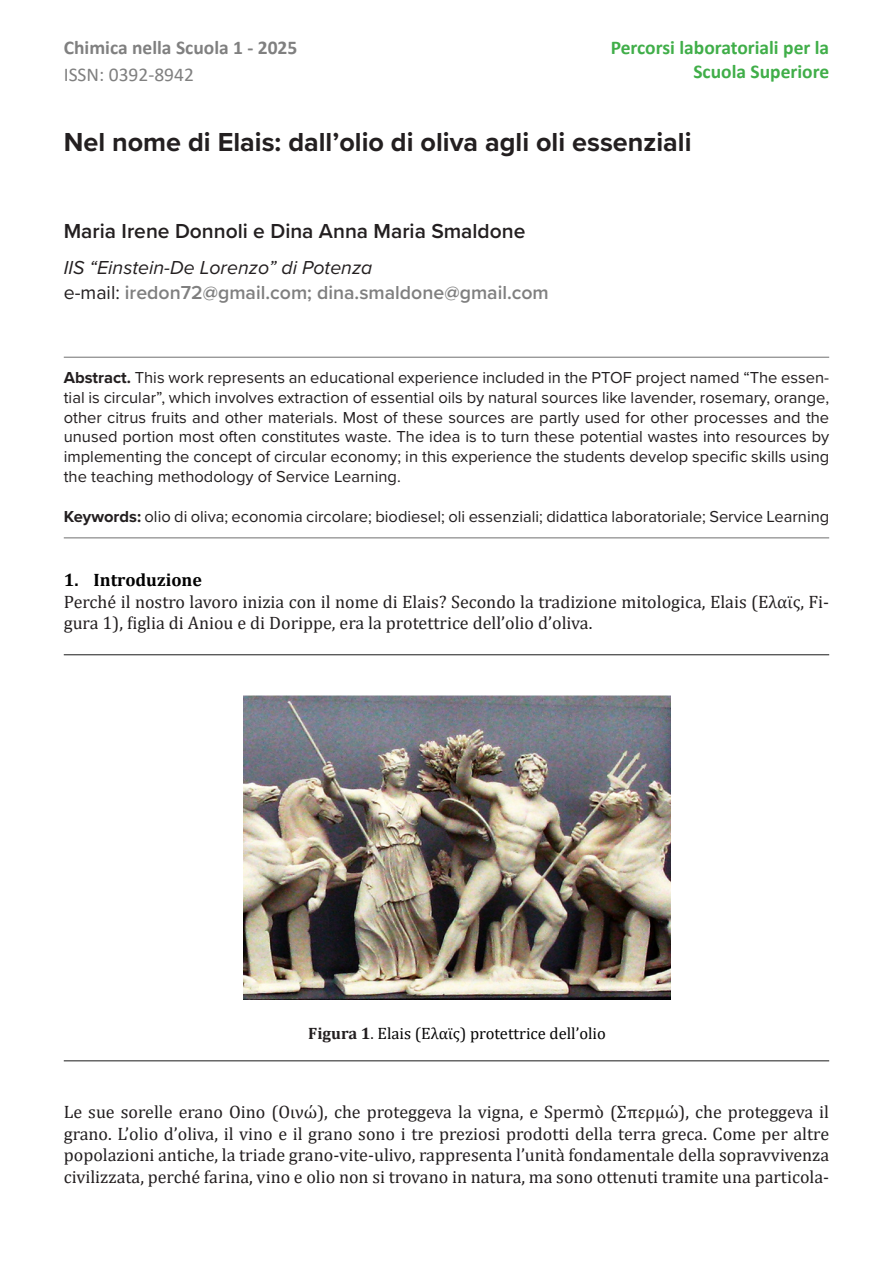
<style>
.page{position:relative;width:893px;height:1263px;background:#fff}
.page>*{position:absolute;margin:0;border:0;box-sizing:border-box;transform-origin:0 0}
._01_titolo{font:700 27px "Proxima Nova";color:#231f20}
._03_nome{font:600 21px "Proxima Nova";color:#231f20}
._03_email{font:600 19.5px "Proxima Nova";color:#808080}
.t1{font:700 19.5px/23.4px "Calibri";color:#40ae49;text-align:right}
._04_affiliazione{font:italic 19.5px "Proxima Nova";color:#231f20}
.t2{font:700 19.5px "Calibri";color:#808080}
.t3{font:19.5px "Calibri";color:#808080}
._06_testo{font:18px/21.6px "Cambria";color:#231f20}
._07_titolo_paragarfo{font:700 18px "Cambria";color:#000}
._05_abstract{font:16.5px/19.8px "Proxima Nova";color:#231f20;text-align:justify}
.Normal__Web{font:16.5px "Cambria";color:#050505}
.s1{font-weight:400;color:#231f20}
.s2{font-weight:700}
.s3{font-weight:700;color:#231f20}
.s4{color:#231f20}
</style>
<div class="page">
<hr style="left:64px;top:537px;width:765px;height:1px;background:#808080">
<hr style="left:64px;top:357px;width:765px;height:1px;background:#808080">
<hr style="left:64px;top:654px;width:765px;height:1px;background:#333">
<hr style="left:64px;top:1060px;width:765px;height:1px;background:#333">
<img style="left:243px;top:696px;width:428px;height:304px">
<p class="t2" style="left:64px;top:34px;width:235px">Chimica nella Scuola 1 - 2025</p>
<p class="t3" style="left:64px;top:61px;width:132px">ISSN: 0392-8942</p>
<p class="t1" style="left:611px;top:36px;width:220px">Percorsi laboratoriali per la<br>Scuola Superiore</p>
<p class="_01_titolo" style="left:64px;top:122px;width:629px">Nel nome di Elais: dall’olio di oliva agli oli essenziali</p>
<p class="_03_nome" style="left:64px;top:215px;width:463px">Maria Irene Donnoli e Dina Anna Maria Smaldone</p>
<p class="_04_affiliazione" style="left:64px;top:253px;width:310px">IIS “Einstein-De Lorenzo” di Potenza</p>
<p class="_03_email" style="left:64px;top:278px;width:487px"><span class="s1">e-mail:</span> iredon72@gmail.com; dina.smaldone@gmail.com</p>
<p class="_05_abstract" style="left:64px;top:367px;width:767px"><span class="s2">Abstract.</span> This work represents an educational experience included in the PTOF project named “The essen&shy;tial is circular”, which involves extraction of essential oils by natural sources like lavender, rosemary, orange, other citrus fruits and other materials. Most of these sources are partly used for other processes and the unused portion most often constitutes waste. The idea is to turn these potential wastes into resources by implementing the concept of circular economy; in this experience the students develop specific skills using the teaching methodology of Service Learning.</p>
<p class="_05_abstract" style="left:64px;top:505px;width:767px"><span class="s2">Keywords:</span> olio di oliva; economia circolare; biodiesel; oli essenziali; didattica laboratoriale; Service Learning</p>
<p class="_07_titolo_paragarfo" style="left:64px;top:567px;width:140px">1. Introduzione</p>
<p class="_06_testo" style="left:64px;top:591px;width:767px">Perché il nostro lavoro inizia con il nome di Elais? Secondo la tradizione mitologica, Elais (Ελαϊς, Fi&shy;gura 1), figlia di Aniou e di Dorippe, era la protettrice dell’olio d’oliva.</p>
<p class="Normal__Web" style="left:308px;top:1023px;width:299px"><span class="s3">Figura 1</span><span class="s4">.</span> Elais (Ελαϊς) protettrice dell’olio</p>
<p class="_06_testo" style="left:64px;top:1101px;width:767px;text-align:justify">Le sue sorelle erano Oino (Οινώ), che proteggeva la vigna, e Spermò (Σπερμώ), che proteggeva il grano. L’olio d’oliva, il vino e il grano sono i tre preziosi prodotti della terra greca. Come per altre popolazioni antiche, la triade grano-vite-ulivo, rappresenta l’unità fondamentale della sopravvivenza civilizzata, perché farina, vino e olio non si trovano in natura, ma sono ottenuti tramite una particola-</p>
</div>
